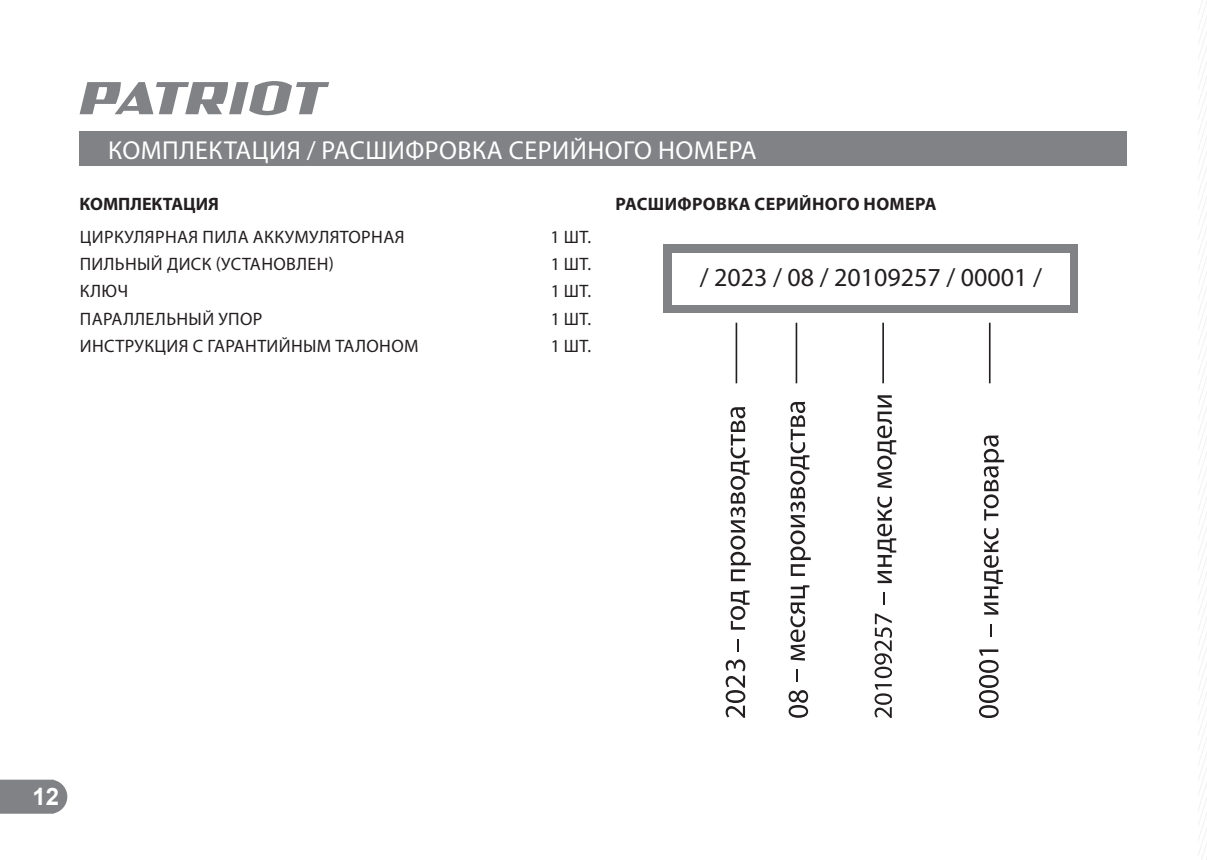
<style>
.page{position:relative;width:1207px;height:860px;background:#fff}
.page>*{position:absolute;margin:0;border:0;box-sizing:border-box;transform-origin:0 0}
.t1{font:26px "Myriad Pro";letter-spacing:.02em;color:#fff}
.t2{font:26px "Myriad Pro";color:#231f20}
.t3{font:700 24px "Arial";color:#fff}
.t4{font:18px "Myriad Pro";letter-spacing:.02em;color:#231f20}
.t5{font:700 18px "Myriad Pro";letter-spacing:.02em;color:#231f20}
.t6{font:700 18px "Myriad Pro";color:#231f20}
</style>
<div class="page">
<svg style="left:0;top:779px;width:67px;height:34px;background:#888a8d"></svg>
<svg style="left:80px;top:81px;width:249px;height:34px"></svg>
<div style="left:80px;top:132px;width:1046px;height:34px;background:#808285"></div>
<svg style="left:737px;top:639px;width:1px;height:12px"></svg>
<svg style="left:730px;top:590px;width:19px;height:39px"></svg>
<svg style="left:730px;top:407px;width:20px;height:174px"></svg>
<svg style="left:796px;top:669px;width:2px;height:12px"></svg>
<svg style="left:790px;top:585px;width:19px;height:75px"></svg>
<svg style="left:790px;top:401px;width:20px;height:174px"></svg>
<svg style="left:874px;top:684px;width:18px;height:33px"></svg>
<svg style="left:874px;top:613px;width:18px;height:64px"></svg>
<svg style="left:883px;top:592px;width:2px;height:13px"></svg>
<svg style="left:877px;top:496px;width:19px;height:87px"></svg>
<svg style="left:877px;top:395px;width:19px;height:93px"></svg>
<svg style="left:979px;top:649px;width:19px;height:68px"></svg>
<svg style="left:990px;top:624px;width:1px;height:12px"></svg>
<svg style="left:983px;top:528px;width:19px;height:86px"></svg>
<svg style="left:983px;top:435px;width:21px;height:85px"></svg>
<hr style="left:988px;top:322px;width:2px;height:61px;background:#231f20">
<hr style="left:882px;top:322px;width:2px;height:61px;background:#231f20">
<hr style="left:795px;top:322px;width:2px;height:61px;background:#231f20">
<hr style="left:735px;top:322px;width:2px;height:61px;background:#231f20">
<div style="left:664px;top:244px;width:413px;height:68px;background:#808285"></div>
<div style="left:672px;top:253px;width:397px;height:51px;background:#fff"></div>
<svg style="left:725px;top:659px;width:20px;height:58px"></svg>
<svg style="left:788px;top:690px;width:20px;height:27px"></svg>
<svg style="left:1198px;top:0;width:9px;height:860px"></svg>
<h1 class="t1" style="left:108px;top:134px;width:650px">КОМПЛЕКТАЦИЯ / РАСШИФРОВКА СЕРИЙНОГО НОМЕРА</h1>
<p class="t6" style="left:80px;top:193px;width:141px">КОМПЛЕКТАЦИЯ</p>
<p class="t4" style="left:80px;top:225px;width:326px">ЦИРКУЛЯРНАЯ ПИЛА АККУМУЛЯТОРНАЯ</p>
<p class="t4" style="left:550px;top:225px;width:42px">1 ШТ.</p>
<p class="t4" style="left:80px;top:253px;width:255px">ПИЛЬНЫЙ ДИСК (УСТАНОВЛЕН)</p>
<p class="t4" style="left:550px;top:253px;width:42px">1 ШТ.</p>
<p class="t4" style="left:80px;top:280px;width:50px">КЛЮЧ</p>
<p class="t4" style="left:550px;top:280px;width:42px">1 ШТ.</p>
<p class="t4" style="left:80px;top:307px;width:184px">ПАРАЛЛЕЛЬНЫЙ УПОР</p>
<p class="t4" style="left:550px;top:307px;width:42px">1 ШТ.</p>
<p class="t4" style="left:80px;top:334px;width:340px">ИНСТРУКЦИЯ С ГАРАНТИЙНЫМ ТАЛОНОМ</p>
<p class="t4" style="left:550px;top:334px;width:42px">1 ШТ.</p>
<p class="t5" style="left:615px;top:193px;width:323px">РАСШИФРОВКА СЕРИЙНОГО НОМЕРА</p>
<h1 class="t2" style="left:699px;top:261px;width:344px">/ 2023 / 08 / 20109257 / 00001 /</h1>
<h2 class="t3" style="left:32px;top:779px;width:28px">12</h2>
</div>
